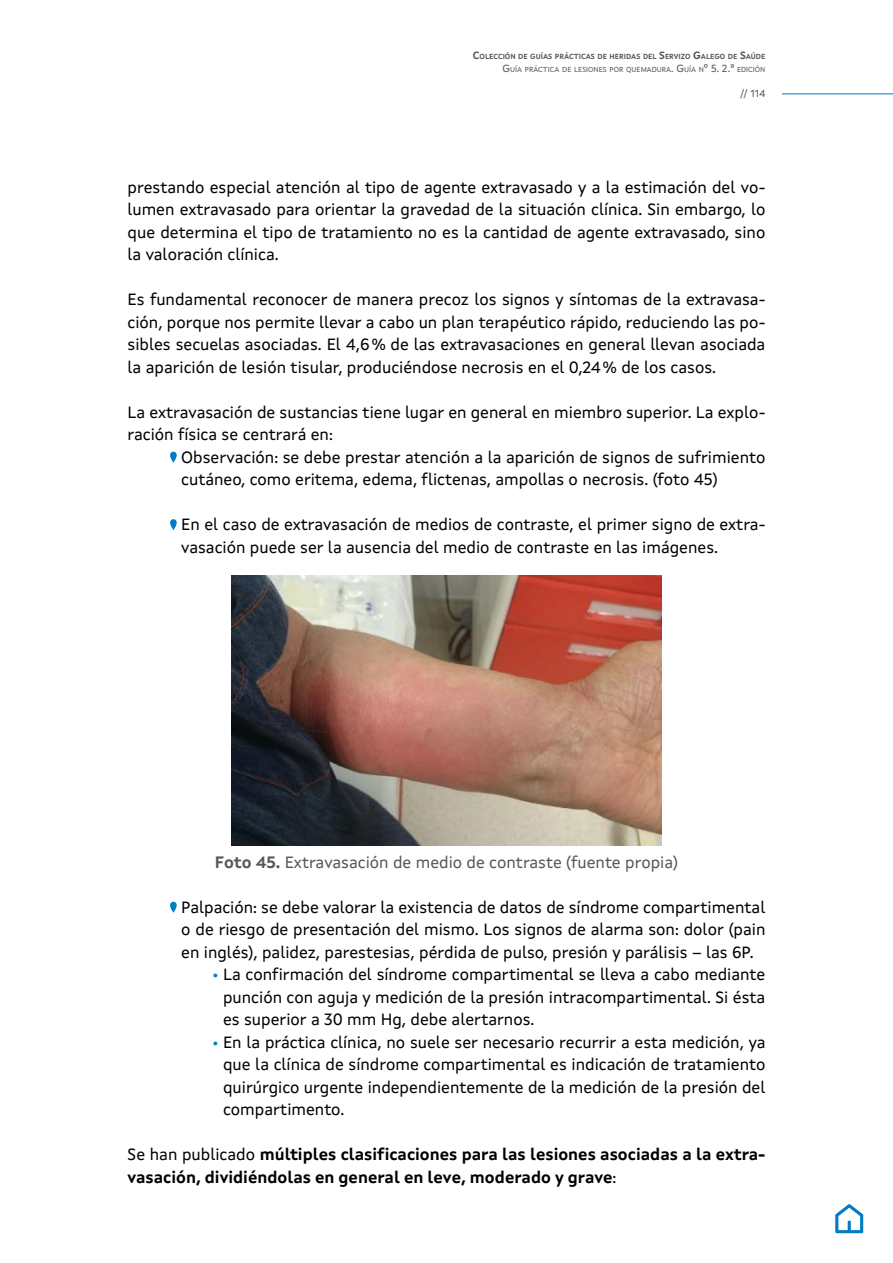
<style>
.page{position:relative;width:893px;height:1263px;background:#fff}
.page>*{position:absolute;margin:0;border:0;box-sizing:border-box;transform-origin:0 0}
.t1{font:16.5px/22.5px "Xunta Sans";color:#000;text-align:justify}
.t2{font:700 16.5px/22.5px "Xunta Sans";color:#000}
.t3{font:16.5px "Xunta Sans";color:#575756}
.t4{font:10.5px "Xunta Sans";color:#575756}
.t5{font:700 7.35px/12.6px "Xunta Sans";color:#575756;text-align:right}
.s1{font-size:10.5px}
.s2{font-weight:400;font-size:10.5px}
.s3{font-weight:400}
.s4{font-weight:700}
.s5{color:#007bc4}
</style>
<div class="page">
<hr style="left:782px;top:93px;width:111px;height:1px;background:#007bc4">
<svg style="left:835px;top:1204px;width:28px;height:29px"></svg>
<svg style="left:170px;top:452px;width:7px;height:11px"></svg>
<svg style="left:170px;top:519px;width:7px;height:11px"></svg>
<img style="left:232px;top:575px;width:429px;height:270px">
<svg style="left:170px;top:902px;width:7px;height:11px"></svg>
<p class="t5" style="left:473px;top:50px;width:294px"><span class="s1">C</span>OLECCIÓN DE GUÍAS PRÁCTICAS DE HERIDAS DEL <span class="s1">S</span>ERVIZO <span class="s1">G</span>ALEGO DE <span class="s1">S</span>AÚDE<br><span class="s2">G</span><span class="s3">UÍA PRÁCTICA DE LESIONES POR QUEMADURA</span><span class="s2">. G</span><span class="s3">UÍA N</span><span class="s2">º 5. 2.ª</span> <span class="s3">EDICIÓN</span></p>
<p class="t4" style="left:740px;top:87px;width:27px">// 114</p>
<p class="t1" style="left:128px;top:175px;width:639px">prestando especial atención al tipo de agente extravasado y a la estimación del vo&shy;lumen extravasado para orientar la gravedad de la situación clínica. Sin embargo, lo que determina el tipo de tratamiento no es la cantidad de agente extravasado, sino la valoración clínica.</p>
<p class="t1" style="left:128px;top:288px;width:639px">Es fundamental reconocer de manera precoz los signos y síntomas de la extravasa&shy;ción, porque nos permite llevar a cabo un plan terapéutico rápido, reduciendo las po&shy;sibles secuelas asociadas. El 4,6% de las extravasaciones en general llevan asociada la aparición de lesión tisular, produciéndose necrosis en el 0,24% de los casos.</p>
<p class="t1" style="left:128px;top:400px;width:639px">La extravasación de sustancias tiene lugar en general en miembro superior. La explo&shy;ración física se centrará en:</p>
<p class="t1" style="left:181px;top:445px;width:586px">Observación: se debe prestar atención a la aparición de signos de sufrimiento cutáneo, como eritema, edema, flictenas, ampollas o necrosis. (foto 45)</p>
<p class="t1" style="left:181px;top:513px;width:586px">En el caso de extravasación de medios de contraste, el primer signo de extra&shy;vasación puede ser la ausencia del medio de contraste en las imágenes.</p>
<p class="t3" style="left:215px;top:852px;width:465px"><span class="s4">Foto 45.</span> Extravasación de medio de contraste (fuente propia)</p>
<p class="t1" style="left:181px;top:895px;width:586px">Palpación: se debe valorar la existencia de datos de síndrome compartimental o de riesgo de presentación del mismo. Los signos de alarma son: dolor (pain en inglés), palidez, parestesias, pérdida de pulso, presión y parálisis – las 6P.</p>
<p class="t1" style="left:223px;top:963px;width:544px;text-indent:-10px"><span class="s5">•</span> La confirmación del síndrome compartimental se lleva a cabo mediante punción con aguja y medición de la presión intracompartimental. Si ésta es superior a 30 mm Hg, debe alertarnos.</p>
<p class="t1" style="left:223px;top:1030px;width:544px;text-indent:-10px"><span class="s5">•</span> En la práctica clínica, no suele ser necesario recurrir a esta medición, ya que la clínica de síndrome compartimental es indicación de tratamiento quirúrgico urgente independientemente de la medición de la presión del compartimento.</p>
<p class="t2" style="left:128px;top:1143px;width:639px"><span class="s3">Se han publicado</span> múltiples clasificaciones para las lesiones asociadas a la extra&shy;vasación, dividiéndolas en general en leve, moderado y grave<span class="s3">:</span></p>
</div>
